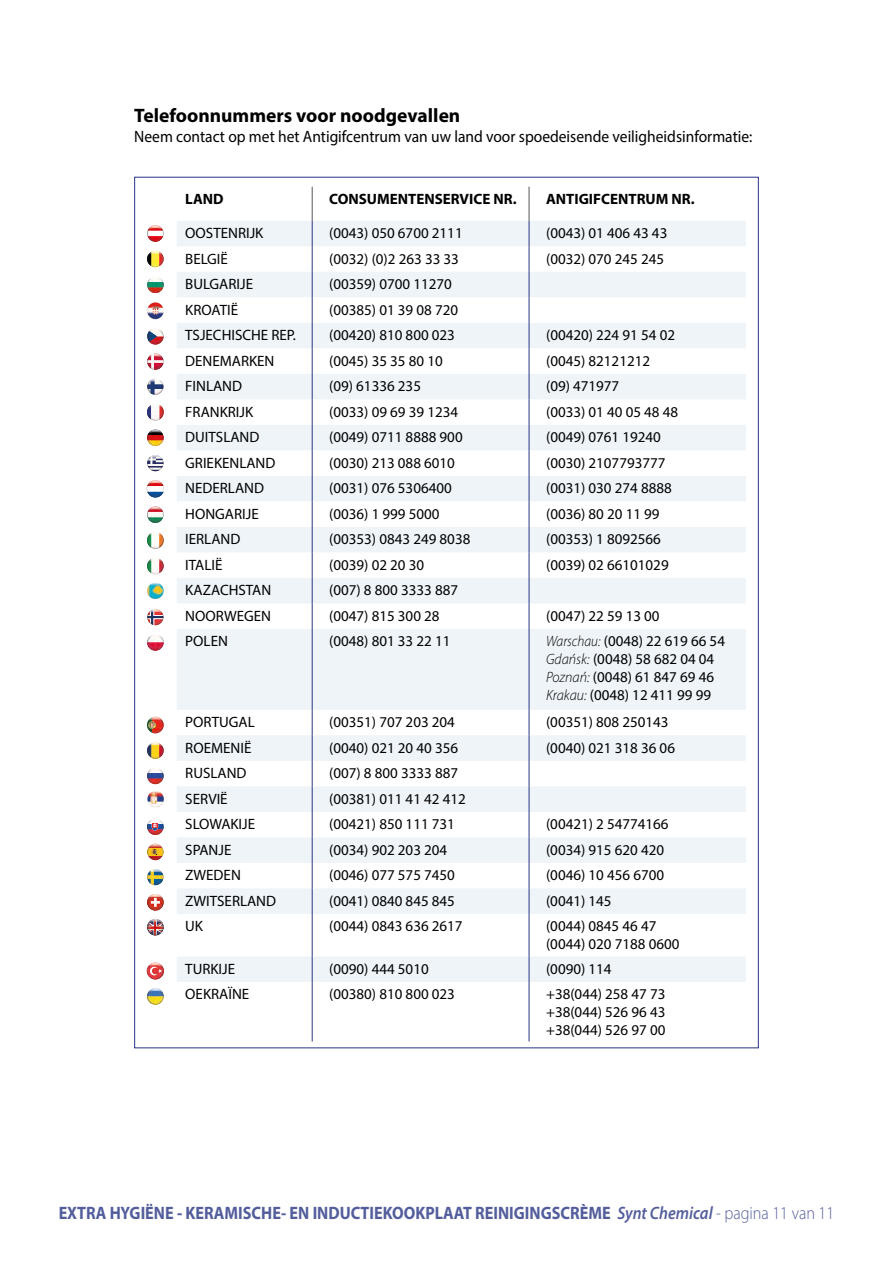
<style>
.page{position:relative;width:893px;height:1263px;background:#fff}
.page>*{position:absolute;margin:0;border:0;box-sizing:border-box;transform-origin:0 0}
.t1{font:700 19.5px "Myriad Pro";color:#000}
.t2{font:700 18px "Myriad Pro";color:#283583;scale:.9 1}
.t3{font:16.5px "Myriad Pro";color:#000;scale:.94 1}
.t4{font:15px/18px "Myriad Pro";color:#000}
.t5{font:700 15px "Myriad Pro";color:#000}
.s1{font-weight:300;font-style:italic}
.s2{font-weight:600;font-style:italic}
.s3{font-weight:300}
</style>
<div class="page">
<svg style="left:177px;top:221px;width:569px;height:761px;fill:#eff4f9"></svg>
<svg style="left:312px;top:221px;width:1px;height:408px"></svg>
<svg style="left:529px;top:221px;width:1px;height:408px"></svg>
<hr style="left:312px;top:629px;width:1px;height:81px;background:#283583">
<hr style="left:529px;top:629px;width:1px;height:81px;background:#283583">
<svg style="left:312px;top:710px;width:1px;height:204px"></svg>
<svg style="left:529px;top:710px;width:1px;height:204px"></svg>
<hr style="left:312px;top:914px;width:1px;height:42px;background:#283583">
<hr style="left:529px;top:914px;width:1px;height:42px;background:#283583">
<svg style="left:312px;top:956px;width:1px;height:26px"></svg>
<svg style="left:529px;top:956px;width:1px;height:26px"></svg>
<hr style="left:312px;top:982px;width:1px;height:59px;background:#283583">
<hr style="left:529px;top:982px;width:1px;height:59px;background:#283583">
<hr style="left:312px;top:187px;width:1px;height:34px;background:#575756">
<hr style="left:529px;top:187px;width:1px;height:34px;background:#575756">
<svg style="left:147px;top:988px;width:17px;height:17px"></svg>
<svg style="left:147px;top:919px;width:17px;height:16px"></svg>
<img style="left:147px;top:898px;width:17px;height:12px">
<svg style="left:150px;top:898px;width:11px;height:9px"></svg>
<img style="left:148px;top:894px;width:15px;height:4px">
<svg style="left:147px;top:869px;width:17px;height:16px"></svg>
<svg style="left:147px;top:844px;width:17px;height:16px"></svg>
<svg style="left:147px;top:822px;width:17px;height:13px"></svg>
<img style="left:148px;top:819px;width:14px;height:3px">
<svg style="left:147px;top:772px;width:17px;height:12px"></svg>
<img style="left:148px;top:768px;width:15px;height:4px">
<svg style="left:147px;top:742px;width:17px;height:17px"></svg>
<svg style="left:147px;top:717px;width:17px;height:16px"></svg>
<svg style="left:147px;top:638px;width:17px;height:13px"></svg>
<img style="left:148px;top:634px;width:15px;height:4px">
<svg style="left:147px;top:609px;width:16px;height:16px"></svg>
<svg style="left:147px;top:559px;width:17px;height:15px"></svg>
<svg style="left:147px;top:533px;width:17px;height:16px"></svg>
<svg style="left:147px;top:510px;width:17px;height:13px"></svg>
<img style="left:148px;top:506px;width:14px;height:4px">
<svg style="left:147px;top:484px;width:17px;height:13px"></svg>
<img style="left:148px;top:480px;width:15px;height:4px">
<svg style="left:147px;top:455px;width:17px;height:16px"></svg>
<svg style="left:147px;top:429px;width:17px;height:17px"></svg>
<svg style="left:147px;top:404px;width:17px;height:16px"></svg>
<svg style="left:147px;top:379px;width:16px;height:16px"></svg>
<svg style="left:147px;top:353px;width:17px;height:17px"></svg>
<svg style="left:147px;top:328px;width:17px;height:16px"></svg>
<svg style="left:147px;top:251px;width:17px;height:16px"></svg>
<svg style="left:147px;top:225px;width:17px;height:17px"></svg>
<svg style="left:147px;top:967px;width:17px;height:12px"></svg>
<img style="left:148px;top:962px;width:15px;height:5px">
<svg style="left:147px;top:281px;width:17px;height:12px"></svg>
<img style="left:148px;top:277px;width:15px;height:4px">
<img style="left:147px;top:791px;width:17px;height:16px">
<img style="left:147px;top:582px;width:17px;height:17px">
<img style="left:147px;top:302px;width:17px;height:17px">
<h1 class="t1" style="left:134px;top:103px;width:328px">Telefoonnummers voor noodgevallen</h1>
<p class="t3" style="left:134px;top:126px;width:659px">Neem contact op met het Antigifcentrum van uw land voor spoedeisende veiligheidsinformatie:</p>
<p class="t5" style="left:185px;top:189px;width:40px">LAND</p>
<p class="t5" style="left:329px;top:189px;width:189px">CONSUMENTENSERVICE NR.</p>
<p class="t5" style="left:546px;top:189px;width:150px">ANTIGIFCENTRUM NR.</p>
<p class="t4" style="left:185px;top:224px;width:80px">OOSTENRIJK</p>
<p class="t4" style="left:329px;top:224px;width:135px">(0043) 050 6700 2111</p>
<p class="t4" style="left:546px;top:224px;width:123px">(0043) 01 406 43 43</p>
<p class="t4" style="left:185px;top:249px;width:44px">BELGIË</p>
<p class="t4" style="left:329px;top:249px;width:131px">(0032) (0)2 263 33 33</p>
<p class="t4" style="left:546px;top:249px;width:120px">(0032) 070 245 245</p>
<p class="t4" style="left:185px;top:275px;width:69px">BULGARIJE</p>
<p class="t4" style="left:329px;top:275px;width:124px">(00359) 0700 11270</p>
<p class="t4" style="left:185px;top:300px;width:54px">KROATIË</p>
<p class="t4" style="left:329px;top:300px;width:130px">(00385) 01 39 08 720</p>
<p class="t4" style="left:185px;top:326px;width:112px">TSJECHISCHE REP.</p>
<p class="t4" style="left:329px;top:326px;width:127px">(00420) 810 800 023</p>
<p class="t4" style="left:546px;top:326px;width:130px">(00420) 224 91 54 02</p>
<p class="t4" style="left:185px;top:351px;width:91px">DENEMARKEN</p>
<p class="t4" style="left:329px;top:351px;width:115px">(0045) 35 35 80 10</p>
<p class="t4" style="left:546px;top:351px;width:106px">(0045) 82121212</p>
<p class="t4" style="left:185px;top:377px;width:58px">FINLAND</p>
<p class="t4" style="left:329px;top:377px;width:93px">(09) 61336 235</p>
<p class="t4" style="left:546px;top:377px;width:75px">(09) 471977</p>
<p class="t4" style="left:185px;top:402px;width:69px">FRANKRIJK</p>
<p class="t4" style="left:329px;top:402px;width:130px">(0033) 09 69 39 1234</p>
<p class="t4" style="left:546px;top:402px;width:134px">(0033) 01 40 05 48 48</p>
<p class="t4" style="left:185px;top:428px;width:76px">DUITSLAND</p>
<p class="t4" style="left:329px;top:428px;width:135px">(0049) 0711 8888 900</p>
<p class="t4" style="left:546px;top:428px;width:116px">(0049) 0761 19240</p>
<p class="t4" style="left:185px;top:453px;width:92px">GRIEKENLAND</p>
<p class="t4" style="left:329px;top:453px;width:127px">(0030) 213 088 6010</p>
<p class="t4" style="left:546px;top:453px;width:121px">(0030) 2107793777</p>
<p class="t4" style="left:185px;top:479px;width:80px">NEDERLAND</p>
<p class="t4" style="left:329px;top:479px;width:124px">(0031) 076 5306400</p>
<p class="t4" style="left:546px;top:479px;width:127px">(0031) 030 274 8888</p>
<p class="t4" style="left:185px;top:504px;width:75px">HONGARIJE</p>
<p class="t4" style="left:329px;top:504px;width:112px">(0036) 1 999 5000</p>
<p class="t4" style="left:546px;top:504px;width:115px">(0036) 80 20 11 99</p>
<p class="t4" style="left:185px;top:530px;width:57px">IERLAND</p>
<p class="t4" style="left:329px;top:530px;width:143px">(00353) 0843 249 8038</p>
<p class="t4" style="left:546px;top:530px;width:116px">(00353) 1 8092566</p>
<p class="t4" style="left:185px;top:555px;width:39px">ITALIË</p>
<p class="t4" style="left:329px;top:555px;width:97px">(0039) 02 20 30</p>
<p class="t4" style="left:546px;top:555px;width:124px">(0039) 02 66101029</p>
<p class="t4" style="left:185px;top:581px;width:87px">KAZACHSTAN</p>
<p class="t4" style="left:329px;top:581px;width:130px">(007) 8 800 3333 887</p>
<p class="t4" style="left:185px;top:606px;width:87px">NOORWEGEN</p>
<p class="t4" style="left:329px;top:606px;width:112px">(0047) 815 300 28</p>
<p class="t4" style="left:546px;top:606px;width:115px">(0047) 22 59 13 00</p>
<p class="t4" style="left:185px;top:632px;width:44px">POLEN</p>
<p class="t4" style="left:329px;top:632px;width:123px">(0048) 801 33 22 11</p>
<p class="t4" style="left:546px;top:632px;width:180px"><span class="s1">Warschau:</span> (0048) 22 619 66 54<br><span class="s1">Gdańsk:</span> (0048) 58 682 04 04<br><span class="s1">Poznań:</span> (0048) 61 847 69 46<br><span class="s1">Krakau:</span> (0048) 12 411 99 99</p>
<p class="t4" style="left:185px;top:713px;width:71px">PORTUGAL</p>
<p class="t4" style="left:329px;top:713px;width:127px">(00351) 707 203 204</p>
<p class="t4" style="left:546px;top:713px;width:124px">(00351) 808 250143</p>
<p class="t4" style="left:185px;top:738px;width:68px">ROEMENIË</p>
<p class="t4" style="left:329px;top:738px;width:130px">(0040) 021 20 40 356</p>
<p class="t4" style="left:546px;top:738px;width:130px">(0040) 021 318 36 06</p>
<p class="t4" style="left:185px;top:764px;width:63px">RUSLAND</p>
<p class="t4" style="left:329px;top:764px;width:130px">(007) 8 800 3333 887</p>
<p class="t4" style="left:185px;top:789px;width:44px">SERVIË</p>
<p class="t4" style="left:329px;top:789px;width:138px">(00381) 011 41 42 412</p>
<p class="t4" style="left:185px;top:815px;width:71px">SLOWAKIJE</p>
<p class="t4" style="left:329px;top:815px;width:127px">(00421) 850 111 731</p>
<p class="t4" style="left:546px;top:815px;width:124px">(00421) 2 54774166</p>
<p class="t4" style="left:185px;top:840px;width:48px">SPANJE</p>
<p class="t4" style="left:329px;top:840px;width:120px">(0034) 902 203 204</p>
<p class="t4" style="left:546px;top:840px;width:120px">(0034) 915 620 420</p>
<p class="t4" style="left:185px;top:866px;width:57px">ZWEDEN</p>
<p class="t4" style="left:329px;top:866px;width:127px">(0046) 077 575 7450</p>
<p class="t4" style="left:546px;top:866px;width:120px">(0046) 10 456 6700</p>
<p class="t4" style="left:185px;top:891px;width:92px">ZWITSERLAND</p>
<p class="t4" style="left:329px;top:891px;width:127px">(0041) 0840 845 845</p>
<p class="t4" style="left:546px;top:891px;width:67px">(0041) 145</p>
<p class="t4" style="left:185px;top:917px;width:19px">UK</p>
<p class="t4" style="left:329px;top:917px;width:135px">(0044) 0843 636 2617</p>
<p class="t4" style="left:546px;top:917px;width:135px">(0044) 0845 46 47 (0044) 020 7188 0600</p>
<p class="t4" style="left:185px;top:959px;width:51px">TURKIJE</p>
<p class="t4" style="left:329px;top:959px;width:101px">(0090) 444 5010</p>
<p class="t4" style="left:546px;top:959px;width:67px">(0090) 114</p>
<p class="t4" style="left:185px;top:985px;width:66px">OEKRAÏNE</p>
<p class="t4" style="left:329px;top:985px;width:127px">(00380) 810 800 023</p>
<p class="t4" style="left:546px;top:985px;width:121px;text-align:justify">+38(044) 258 47 73 +38(044) 526 96 43 +38(044) 526 97 00</p>
<p class="t2" style="left:59px;top:1201px;width:864px">EXTRA HYGIËNE - KERAMISCHE- EN INDUCTIEKOOKPLAAT REINIGINGSCRÈME <span class="s2">Synt Chemical</span> <span class="s3">- pagina 11 van 11</span></p>
</div>
